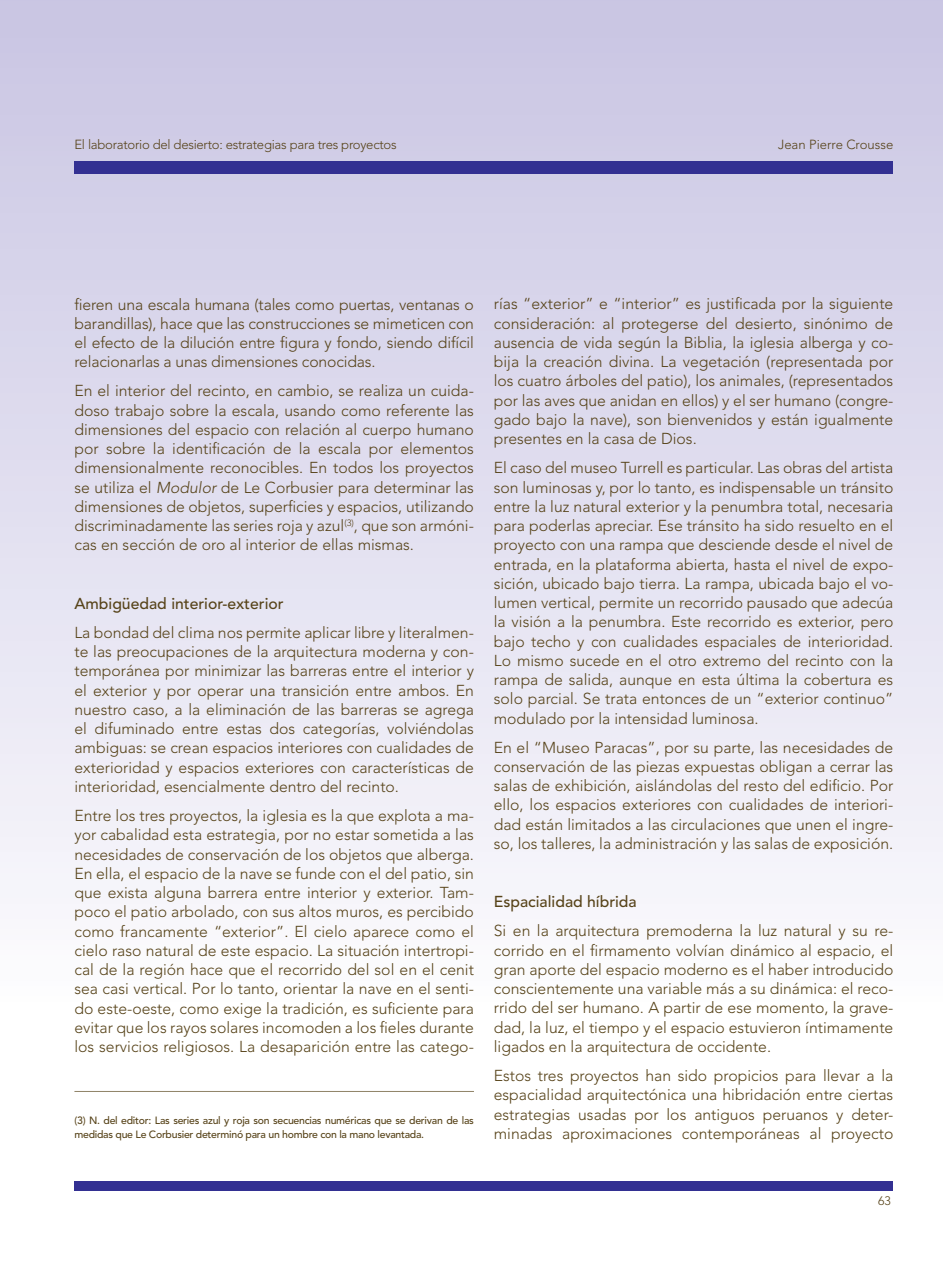
<style>
.page{position:relative;width:943px;height:1265px;background:#fff}
.page>*{position:absolute;margin:0;border:0;box-sizing:border-box;transform-origin:0 0}
.t1{font:300 15.75px/19.2px "Avenir LT Std";color:#574319;text-align:justify}
.t2{font:500 15.75px "Avenir LT Std";color:#574319}
.t3{font:300 13.12px "Avenir LT Std";letter-spacing:-.02em;color:#574319}
.t4{font:300 13.12px "Avenir LT Std";color:#574319}
.t5{font:300 12.25px "Avenir LT Std";color:#574319}
.t6{font:500 10.5px/14px "Avenir LT Std";letter-spacing:-.025em;color:#574319}
.s1{font-style:italic}
</style>
<div class="page">
<div style="left:0;top:0;width:943px;height:1265px;background:linear-gradient(to bottom,#cac6e3,#fff)"></div>
<div style="left:74px;top:1181px;width:819px;height:10px;background:#333092"></div>
<div style="left:74px;top:161px;width:819px;height:12px;background:#333092"></div>
<hr style="left:74px;top:1091px;width:400px;height:1px;background:#574319">
<p class="t3" style="left:74px;top:137px;width:324px">El laboratorio del desierto: estrategias para tres proyectos</p>
<p class="t4" style="left:778px;top:137px;width:117px">Jean Pierre Crousse</p>
<p class="t1" style="left:74px;top:295px;width:401px">fieren una escala humana (tales como puertas, ventanas o barandillas), hace que las construcciones se mimeticen con el efecto de la dilución entre figura y fondo, siendo difícil relacionarlas a unas dimensiones conocidas.</p>
<p class="t1" style="left:74px;top:381px;width:401px">En el interior del recinto, en cambio, se realiza un cuida&shy;doso trabajo sobre la escala, usando como referente las dimensiones del espacio con relación al cuerpo humano por sobre la identificación de la escala por elementos dimensionalmente reconocibles. En todos los proyectos se utiliza el <span class="s1">Modulor</span> de Le Corbusier para determinar las dimensiones de objetos, superficies y espacios, utilizando discriminadamente las series roja y azul<sup>(3)</sup>, que son armóni&shy;cas en sección de oro al interior de ellas mismas.</p>
<p class="t2" style="left:74px;top:594px;width:211px">Ambigüedad interior-exterior</p>
<p class="t1" style="left:74px;top:623px;width:401px">La bondad del clima nos permite aplicar libre y literalmen&shy;te las preocupaciones de la arquitectura moderna y con&shy;temporánea por minimizar las barreras entre el interior y el exterior y por operar una transición entre ambos. En nuestro caso, a la eliminación de las barreras se agrega el difuminado entre estas dos categorías, volviéndolas ambiguas: se crean espacios interiores con cualidades de exterioridad y espacios exteriores con características de interioridad, esencialmente dentro del recinto.</p>
<p class="t1" style="left:74px;top:806px;width:401px">Entre los tres proyectos, la iglesia es la que explota a ma&shy;yor cabalidad esta estrategia, por no estar sometida a las necesidades de conservación de los objetos que alberga.<br>En ella, el espacio de la nave se funde con el del patio, sin que exista alguna barrera entre interior y exterior. Tam&shy;poco el patio arbolado, con sus altos muros, es percibido como francamente “exterior”. El cielo aparece como el cielo raso natural de este espacio. La situación intertropi&shy;cal de la región hace que el recorrido del sol en el cenit sea casi vertical. Por lo tanto, orientar la nave en el senti&shy;do este-oeste, como exige la tradición, es suficiente para evitar que los rayos solares incomoden a los fieles durante los servicios religiosos. La desaparición entre las catego-</p>
<p class="t6" style="left:74px;top:1114px;width:401px">(3) N. del editor: Las series azul y roja son secuencias numéricas que se derivan de las medidas que Le Corbusier determinó para un hombre con la mano levantada.</p>
<p class="t1" style="left:494px;top:294px;width:401px">rías “exterior” e “interior” es justificada por la siguiente consideración: al protegerse del desierto, sinónimo de ausencia de vida según la Biblia, la iglesia alberga y co&shy;bija la creación divina. La vegetación (representada por los cuatro árboles del patio), los animales, (representados por las aves que anidan en ellos) y el ser humano (congre&shy;gado bajo la nave), son bienvenidos y están igualmente presentes en la casa de Dios.</p>
<p class="t1" style="left:494px;top:458px;width:401px">El caso del museo Turrell es particular. Las obras del artista son luminosas y, por lo tanto, es indispensable un tránsito entre la luz natural exterior y la penumbra total, necesaria para poderlas apreciar. Ese tránsito ha sido resuelto en el proyecto con una rampa que desciende desde el nivel de entrada, en la plataforma abierta, hasta el nivel de expo&shy;sición, ubicado bajo tierra. La rampa, ubicada bajo el vo&shy;lumen vertical, permite un recorrido pausado que adecúa la visión a la penumbra. Este recorrido es exterior, pero bajo techo y con cualidades espaciales de interioridad.<br>Lo mismo sucede en el otro extremo del recinto con la rampa de salida, aunque en esta última la cobertura es solo parcial. Se trata entonces de un “exterior continuo” modulado por la intensidad luminosa.</p>
<p class="t1" style="left:494px;top:738px;width:401px">En el “Museo Paracas”, por su parte, las necesidades de conservación de las piezas expuestas obligan a cerrar las salas de exhibición, aislándolas del resto del edificio. Por ello, los espacios exteriores con cualidades de interiori&shy;dad están limitados a las circulaciones que unen el ingre&shy;so, los talleres, la administración y las salas de exposición.</p>
<p class="t2" style="left:494px;top:893px;width:144px">Espacialidad híbrida</p>
<p class="t1" style="left:494px;top:921px;width:401px">Si en la arquitectura premoderna la luz natural y su re&shy;corrido en el firmamento volvían dinámico al espacio, el gran aporte del espacio moderno es el haber introducido conscientemente una variable más a su dinámica: el reco&shy;rrido del ser humano. A partir de ese momento, la grave&shy;dad, la luz, el tiempo y el espacio estuvieron íntimamente ligados en la arquitectura de occidente.</p>
<p class="t1" style="left:494px;top:1066px;width:401px">Estos tres proyectos han sido propicios para llevar a la espacialidad arquitectónica una hibridación entre ciertas estrategias usadas por los antiguos peruanos y deter&shy;minadas aproximaciones contemporáneas al proyecto</p>
<p class="t5" style="left:878px;top:1194px;width:14px">63</p>
</div>
